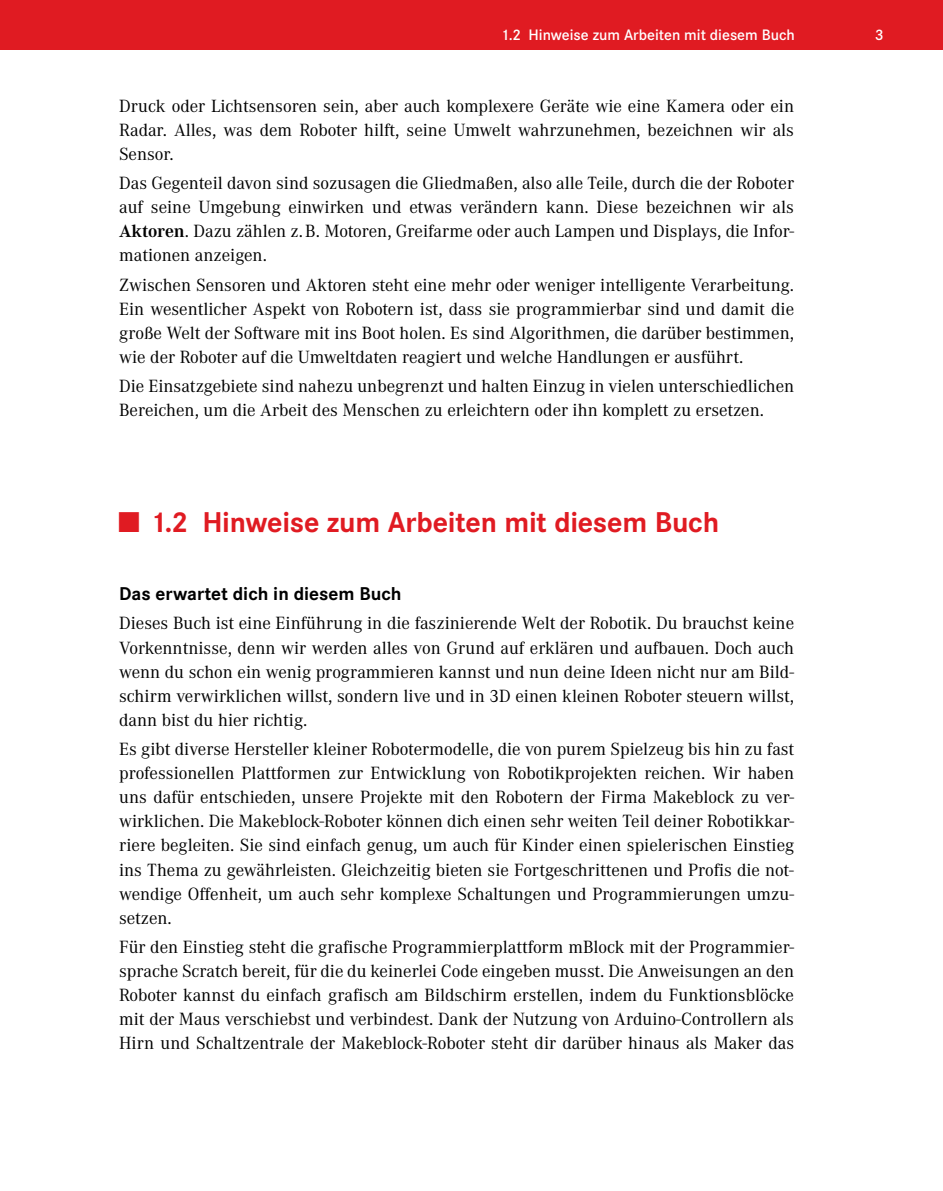
<style>
.page{position:relative;width:943px;height:1191px;background:#fff}
.page>*{position:absolute;margin:0;border:0;box-sizing:border-box;transform-origin:0 0}
.t1{font:700 29.75px "Corporate S Pro";letter-spacing:-.01em;color:#e01b22}
.t2{font:700 19.25px "Corporate S Pro";color:#000}
.t3{font:18.38px/24.2px "Corporate A Pro";color:#000;text-align:justify}
.t4{font:600 15.75px "Corporate S Pro";color:#fff}
.s1{font-weight:700}
</style>
<div class="page">
<div style="left:0;top:0;width:943px;height:50px;background:#e01b22"></div>
<p class="t4" style="left:503px;top:23px;width:293px">1.2 Hinweise zum Arbeiten mit diesem Buch</p>
<p class="t4" style="left:875px;top:23px;width:10px">3</p>
<p class="t3" style="left:119px;top:93px;width:676px">Druck oder Lichtsensoren sein, aber auch komplexere Geräte wie eine Kamera oder ein Radar. Alles, was dem Roboter hilft, seine Umwelt wahrzunehmen, bezeichnen wir als Sensor.</p>
<p class="t3" style="left:119px;top:170px;width:676px">Das Gegenteil davon sind sozusagen die Gliedmaßen, also alle Teile, durch die der Roboter auf seine Umgebung einwirken und etwas verändern kann. Diese bezeichnen wir als <span class="s1">Aktoren</span>. Dazu zählen z. B. Motoren, Greifarme oder auch Lampen und Displays, die Infor&shy;mationen anzeigen.</p>
<p class="t3" style="left:119px;top:272px;width:676px">Zwischen Sensoren und Aktoren steht eine mehr oder weniger intelligente Verarbeitung.<br>Ein wesentlicher Aspekt von Robotern ist, dass sie programmierbar sind und damit die große Welt der Software mit ins Boot holen. Es sind Algorithmen, die darüber bestimmen, wie der Roboter auf die Umweltdaten reagiert und welche Handlungen er ausführt.</p>
<p class="t3" style="left:119px;top:373px;width:676px">Die Einsatzgebiete sind nahezu unbegrenzt und halten Einzug in vielen unterschiedlichen<br>Bereichen, um die Arbeit des Menschen zu erleichtern oder ihn komplett zu ersetzen.</p>
<h1 class="t1" style="left:119px;top:498px;width:601px">■ 1.2 Hinweise zum Arbeiten mit diesem Buch</h1>
<p class="t2" style="left:119px;top:579px;width:284px">Das erwartet dich in diesem Buch</p>
<p class="t3" style="left:119px;top:610px;width:676px">Dieses Buch ist eine Einführung in die faszinierende Welt der Robotik. Du brauchst keine Vorkenntnisse, denn wir werden alles von Grund auf erklären und aufbauen. Doch auch wenn du schon ein wenig programmieren kannst und nun deine Ideen nicht nur am Bild&shy;schirm verwirklichen willst, sondern live und in 3D einen kleinen Roboter steuern willst, dann bist du hier richtig.</p>
<p class="t3" style="left:119px;top:736px;width:676px">Es gibt diverse Hersteller kleiner Robotermodelle, die von purem Spielzeug bis hin zu fast professionellen Plattformen zur Entwicklung von Robotikprojekten reichen. Wir haben uns dafür entschieden, unsere Projekte mit den Robotern der Firma Makeblock zu ver&shy;wirklichen. Die Makeblock-Roboter können dich einen sehr weiten Teil deiner Robotikkar&shy;riere begleiten. Sie sind einfach genug, um auch für Kinder einen spielerischen Einstieg ins Thema zu gewährleisten. Gleichzeitig bieten sie Fortgeschrittenen und Profis die not&shy;wendige Offenheit, um auch sehr komplexe Schaltungen und Programmierungen umzu&shy;setzen.</p>
<p class="t3" style="left:119px;top:934px;width:676px">Für den Einstieg steht die grafische Programmierplattform mBlock mit der Programmier&shy;sprache Scratch bereit, für die du keinerlei Code eingeben musst. Die Anweisungen an den Roboter kannst du einfach grafisch am Bildschirm erstellen, indem du Funktionsblöcke mit der Maus verschiebst und verbindest. Dank der Nutzung von Arduino-Controllern als Hirn und Schaltzentrale der Makeblock-Roboter steht dir darüber hinaus als Maker das</p>
</div>
